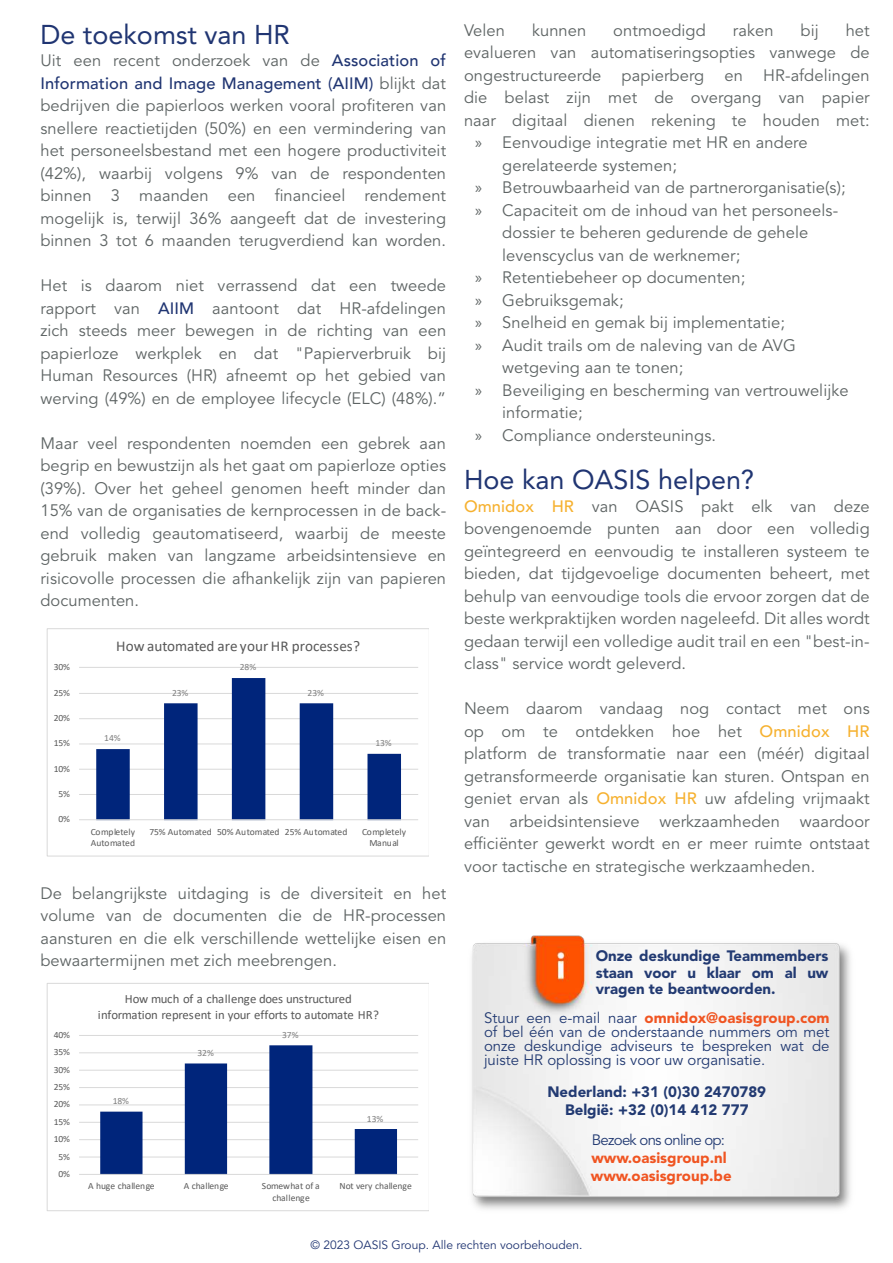
<style>
.page{position:relative;width:893px;height:1263px;background:#fff}
.page>*{position:absolute;margin:0;border:0;box-sizing:border-box;transform-origin:0 0}
.t1{font:27px "Avenir LT Std";color:#203572}
.t2{font:16.5px/22.5px "Avenir LT Std";letter-spacing:.005em;color:#5e6464;text-align:justify}
.t3{font:500 16.5px "Avenir LT Pro";letter-spacing:.005em;color:#203572}
.t4{font:15px/14.1px "Avenir LT Std";color:#223a72;text-align:justify}
.t5{font:900 15px/16.5px "Avenir LT Std";letter-spacing:-.005em;color:#223a72;text-align:justify}
.t6{font:900 15px/18px "Avenir LT Std";color:#f05522}
.t7{font:15px "Calibri";color:#595959}
.t8{font:15px "Avenir LT Std";letter-spacing:-.05em;color:#223a72}
.t9{font:12.6px/15.8px "Calibri";letter-spacing:-.02em;color:#595959;text-align:center}
.t10{font:12px "Avenir LT Std";color:#203572}
.t11{font:9.45px/11.6px "Calibri";color:#595959;text-align:center}
.t12{font:9.45px "Calibri";letter-spacing:-.005em;color:#7f7f7f}
.s1{font-family:"Avenir LT Pro";font-weight:500;color:#203572}
.s2{font-family:"Avenir LT Std";font-weight:400;color:#5e6464}
.s3{font-family:"Myriad Pro"}
.s4{font-family:"Avenir LT Pro";font-weight:500;color:#f6b12f}
.s5{font-weight:900;color:#f05522}
</style>
<div class="page">
<hr style="left:79px;top:794px;width:339px;height:1px;background:#d9d9d9">
<hr style="left:79px;top:769px;width:339px;height:1px;background:#d9d9d9">
<hr style="left:79px;top:743px;width:339px;height:1px;background:#d9d9d9">
<hr style="left:79px;top:718px;width:339px;height:1px;background:#d9d9d9">
<hr style="left:79px;top:693px;width:339px;height:1px;background:#d9d9d9">
<hr style="left:79px;top:667px;width:339px;height:1px;background:#d9d9d9">
<svg style="left:96px;top:678px;width:305px;height:141px"></svg>
<hr style="left:79px;top:819px;width:339px;height:1px;background:#d9d9d9">
<div style="left:47px;top:628px;width:382px;height:228px;border:1px solid #d9d9d9"></div>
<img style="left:472px;top:935px;width:379px;height:274px">
<hr style="left:79px;top:1156px;width:339px;height:1px;background:#d9d9d9">
<hr style="left:79px;top:1139px;width:339px;height:1px;background:#d9d9d9">
<hr style="left:79px;top:1122px;width:339px;height:1px;background:#d9d9d9">
<hr style="left:79px;top:1104px;width:339px;height:1px;background:#d9d9d9">
<hr style="left:79px;top:1087px;width:339px;height:1px;background:#d9d9d9">
<hr style="left:79px;top:1070px;width:339px;height:1px;background:#d9d9d9">
<hr style="left:79px;top:1052px;width:339px;height:1px;background:#d9d9d9">
<hr style="left:79px;top:1035px;width:339px;height:1px;background:#d9d9d9">
<svg style="left:100px;top:1045px;width:297px;height:129px"></svg>
<hr style="left:79px;top:1174px;width:339px;height:1px;background:#d9d9d9">
<div style="left:47px;top:983px;width:382px;height:228px;border:1px solid #d9d9d9"></div>
<h1 class="t1" style="left:40px;top:23px;width:251px">De toekomst van HR</h1>
<p class="t2" style="left:40px;top:51px;width:407px">Uit een recent onderzoek van de <span class="s1">Association of</span></p>
<p class="t3" style="left:40px;top:76px;width:407px">Information and Image Management (AIIM) <span class="s2">blijkt dat</span></p>
<p class="t2" style="left:40px;top:96px;width:407px">bedrijven die papierloos werken vooral profiteren van snellere reactietijden (50%) en een vermindering van het personeelsbestand met een hogere productiviteit (42%), waarbij volgens 9% van de respondenten binnen 3 maanden een financieel rendement mogelijk is, terwijl 36% aangeeft dat de investering binnen 3 tot 6 maanden terugverdiend kan worden.</p>
<p class="t2" style="left:40px;top:276px;width:407px">Het is daarom niet verrassend dat een tweede rapport van <span class="s1">AIIM</span> aantoont dat HR-afdelingen zich steeds meer bewegen in de richting van een papierloze werkplek en dat "Papierverbruik bij Human Resources (HR) afneemt op het gebied van werving (49%) en de employee lifecycle (ELC) (48%).”</p>
<p class="t2" style="left:40px;top:434px;width:407px">Maar veel respondenten noemden een gebrek aan begrip en bewustzijn als het gaat om papierloze opties (39%). Over het geheel genomen heeft minder dan 15% van de organisaties de kernprocessen in de back&shy;end volledig geautomatiseerd, waarbij de meeste gebruik maken van langzame arbeidsintensieve en risicovolle processen die afhankelijk zijn van papieren documenten.</p>
<p class="t11" style="left:54px;top:662px;width:18px">30%</p>
<p class="t11" style="left:54px;top:687px;width:18px">25%</p>
<p class="t11" style="left:54px;top:713px;width:18px">20%</p>
<p class="t11" style="left:54px;top:738px;width:18px">15%</p>
<p class="t11" style="left:54px;top:763px;width:18px">10%</p>
<p class="t11" style="left:59px;top:789px;width:13px">5%</p>
<p class="t11" style="left:59px;top:814px;width:13px">0%</p>
<p class="t7" style="left:116px;top:640px;width:245px">How automated are your HR processes?</p>
<p class="t12" style="left:104px;top:735px;width:18px">14%</p>
<p class="t12" style="left:172px;top:689px;width:18px">23%</p>
<p class="t12" style="left:240px;top:664px;width:18px">28%</p>
<p class="t12" style="left:308px;top:689px;width:18px">23%</p>
<p class="t12" style="left:375px;top:740px;width:18px">13%</p>
<p class="t11" style="left:91px;top:827px;width:46px;text-align:left">Completely<br>Automated</p>
<p class="t11" style="left:149px;top:827px;width:200px">75% Automated 50% Automated 25% Automated</p>
<p class="t11" style="left:362px;top:827px;width:46px">Completely<br>Manual</p>
<p class="t2" style="left:40px;top:884px;width:407px">De belangrijkste uitdaging is de diversiteit en het volume van de documenten die de HR-processen aansturen en die elk verschillende wettelijke eisen en bewaartermijnen met zich meebrengen.</p>
<p class="t11" style="left:54px;top:1029px;width:18px">40%</p>
<p class="t11" style="left:54px;top:1047px;width:18px">35%</p>
<p class="t11" style="left:54px;top:1064px;width:18px">30%</p>
<p class="t11" style="left:54px;top:1082px;width:18px">25%</p>
<p class="t11" style="left:54px;top:1099px;width:18px">20%</p>
<p class="t11" style="left:54px;top:1117px;width:18px">15%</p>
<p class="t11" style="left:54px;top:1134px;width:18px">10%</p>
<p class="t11" style="left:59px;top:1151px;width:13px">5%</p>
<p class="t11" style="left:59px;top:1169px;width:13px">0%</p>
<p class="t9" style="left:98px;top:992px;width:283px">How much of a challenge does unstructured information represent in your efforts to automate HR?</p>
<p class="t12" style="left:113px;top:1098px;width:18px">18%</p>
<p class="t12" style="left:197px;top:1049px;width:18px">32%</p>
<p class="t12" style="left:282px;top:1032px;width:18px">37%</p>
<p class="t12" style="left:367px;top:1115px;width:18px">13%</p>
<p class="t11" style="left:88px;top:1181px;width:68px">A huge challenge</p>
<p class="t11" style="left:184px;top:1181px;width:46px">A challenge</p>
<p class="t11" style="left:262px;top:1181px;width:60px">Somewhat of a challenge</p>
<p class="t11" style="left:339px;top:1181px;width:74px">Not very challenge</p>
<p class="t2" style="left:464px;top:21px;width:43px">Velen</p>
<p class="t2" style="left:532px;top:21px;width:56px">kunnen</p>
<p class="t2" style="left:613px;top:21px;width:94px">ontmoedigd</p>
<p class="t2" style="left:733px;top:21px;width:42px">raken</p>
<p class="t2" style="left:800px;top:21px;width:20px">bij</p>
<p class="t2" style="left:846px;top:21px;width:26px">het</p>
<p class="t2" style="left:464px;top:43px;width:407px">evalueren van automatiseringsopties vanwege de</p>
<p class="t2" style="left:464px;top:66px;width:407px">ongestructureerde papierberg en HR-afdelingen</p>
<p class="t2" style="left:464px;top:88px;width:407px">die belast zijn met de overgang van papier</p>
<p class="t2" style="left:464px;top:111px;width:407px">naar digitaal dienen rekening te houden met:</p>
<p class="t2" style="left:475px;top:133px;width:334px"><span class="s3">»</span> Eenvoudige integratie met HR en andere</p>
<p class="t2" style="left:502px;top:156px;width:176px">gerelateerde systemen;</p>
<p class="t2" style="left:475px;top:178px;width:372px"><span class="s3">»</span> Betrouwbaarheid van de partnerorganisatie(s);</p>
<p class="t2" style="left:475px;top:201px;width:364px"><span class="s3">»</span> Capaciteit om de inhoud van het personeels-</p>
<p class="t2" style="left:502px;top:223px;width:308px">dossier te beheren gedurende de gehele</p>
<p class="t2" style="left:502px;top:246px;width:240px">levenscyclus van de werknemer;</p>
<p class="t2" style="left:475px;top:268px;width:272px"><span class="s3">»</span> Retentiebeheer op documenten;</p>
<p class="t2" style="left:475px;top:291px;width:150px"><span class="s3">»</span> Gebruiksgemak;</p>
<p class="t2" style="left:475px;top:313px;width:311px"><span class="s3">»</span> Snelheid en gemak bij implementatie;</p>
<p class="t2" style="left:475px;top:336px;width:322px"><span class="s3">»</span> Audit trails om de naleving van de AVG</p>
<p class="t2" style="left:502px;top:358px;width:183px">wetgeving aan te tonen;</p>
<p class="t2" style="left:475px;top:381px;width:375px"><span class="s3">»</span> Beveiliging en bescherming van vertrouwelijke</p>
<p class="t2" style="left:502px;top:403px;width:82px">informatie;</p>
<p class="t2" style="left:475px;top:426px;width:242px"><span class="s3">»</span> Compliance ondersteunings.</p>
<h1 class="t1" style="left:464px;top:469px;width:292px">Hoe kan OASIS helpen?</h1>
<p class="t2" style="left:464px;top:496px;width:407px"><span class="s4">Omnidox HR</span> van OASIS pakt elk van deze bovengenoemde punten aan door een volledig geïntegreerd en eenvoudig te installeren systeem te bieden, dat tijdgevoelige documenten beheert, met behulp van eenvoudige tools die ervoor zorgen dat de beste werkpraktijken worden nageleefd. Dit alles wordt gedaan terwijl een volledige audit trail en een "best-in&shy;class" service wordt geleverd.</p>
<p class="t2" style="left:464px;top:699px;width:407px">Neem daarom vandaag nog contact met ons op om te ontdekken hoe het <span class="s4">Omnidox HR </span>platform de transformatie naar een (méér) digitaal getransformeerde organisatie kan sturen. Ontspan en geniet ervan als <span class="s4">Omnidox HR</span> uw afdeling vrijmaakt van arbeidsintensieve werkzaamheden waardoor efficiënter gewerkt wordt en er meer ruimte ontstaat voor tactische en strategische werkzaamheden.</p>
<p class="t5" style="left:596px;top:949px;width:234px">Onze deskundige Teammembers staan voor u klaar om al uw vragen te beantwoorden.</p>
<p class="t4" style="left:484px;top:1012px;width:347px">Stuur een e-mail naar <span class="s5">omnidox@oasisgroup.com </span>of bel één van de onderstaande nummers om met onze deskundige adviseurs te bespreken wat de juiste HR oplossing is voor uw organisatie.</p>
<p class="t5" style="left:547px;top:1084px;width:220px;line-height:18px;text-align:center">Nederland: +31 (0)30 2470789<br>België: +32 (0)14 412 777</p>
<p class="t8" style="left:592px;top:1134px;width:135px">Bezoek ons online op:</p>
<p class="t6" style="left:591px;top:1150px;width:142px">www.oasisgroup.nl www.oasisgroup.be</p>
<p class="t10" style="left:310px;top:1240px;width:273px">© 2023 OASIS Group. Alle rechten voorbehouden.</p>
</div>
